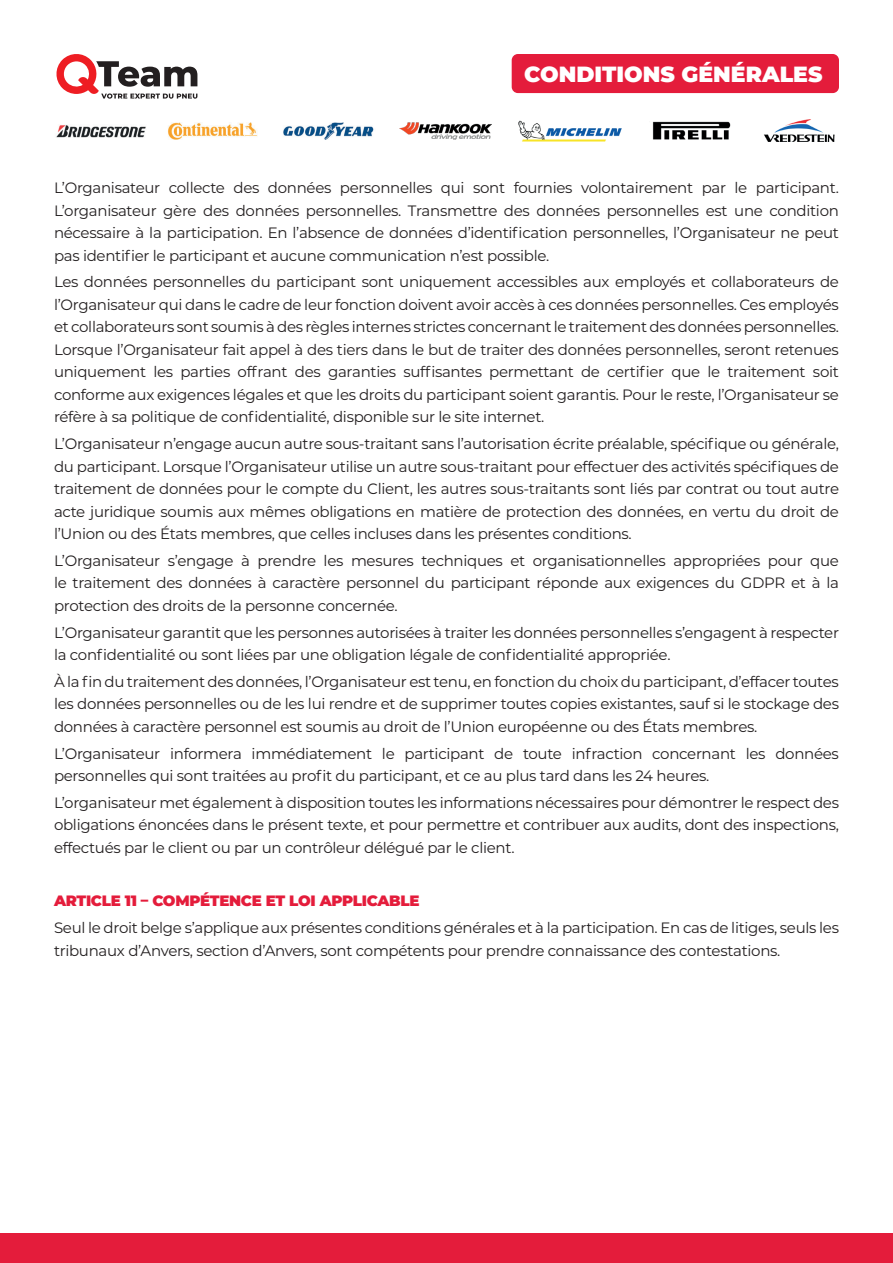
<style>
.page{position:relative;width:893px;height:1263px;background:#fff}
.page>*{position:absolute;margin:0;border:0;box-sizing:border-box;transform-origin:0 0}
.t1{font:900 21.9px "Montserrat";color:#fff}
.t2{font:15px/22.5px "Montserrat";letter-spacing:-.02em;color:#231f20;text-align:justify}
.t3{font:900 15px "Montserrat";letter-spacing:-.02em;color:#e41c3b}
</style>
<div class="page">
<svg style="left:56px;top:54px;width:141px;height:45px"></svg>
<div style="left:0;top:1233px;width:893px;height:30px;background:#e41c3b"></div>
<div style="left:512px;top:54px;width:327px;height:39px;background:#e41c3b;border-radius:6px"></div>
<img style="left:56px;top:125px;width:90px;height:12px">
<img style="left:168px;top:122px;width:90px;height:17px">
<img style="left:283px;top:122px;width:91px;height:17px">
<img style="left:518px;top:120px;width:104px;height:21px">
<img style="left:652px;top:122px;width:79px;height:18px">
<img style="left:399px;top:122px;width:93px;height:17px">
<img style="left:764px;top:120px;width:71px;height:22px">
<h1 class="t1" style="left:524px;top:58px;width:300px">CONDITIONS GÉNÉRALES</h1>
<p class="t2" style="left:54px;top:176px;width:786px">L’Organisateur collecte des données personnelles qui sont fournies volontairement par le participant.<br>L’organisateur gère des données personnelles. Transmettre des données personnelles est une condition nécessaire à la participation. En l’absence de données d’identification personnelles, l’Organisateur ne peut pas identifier le participant et aucune communication n’est possible.</p>
<p class="t2" style="left:54px;top:270px;width:786px">Les données personnelles du participant sont uniquement accessibles aux employés et collaborateurs de l’Organisateur qui dans le cadre de leur fonction doivent avoir accès à ces données personnelles. Ces employés et collaborateurs sont soumis à des règles internes strictes concernant le traitement des données personnelles.<br>Lorsque l’Organisateur fait appel à des tiers dans le but de traiter des données personnelles, seront retenues uniquement les parties offrant des garanties suffisantes permettant de certifier que le traitement soit conforme aux exigences légales et que les droits du participant soient garantis. Pour le reste, l’Organisateur se réfère à sa politique de confidentialité, disponible sur le site internet.</p>
<p class="t2" style="left:54px;top:432px;width:787px">L’Organisateur n’engage aucun autre sous-traitant sans l’autorisation écrite préalable, spécifique ou générale, du participant. Lorsque l’Organisateur utilise un autre sous-traitant pour effectuer des activités spécifiques de traitement de données pour le compte du Client, les autres sous-traitants sont liés par contrat ou tout autre acte juridique soumis aux mêmes obligations en matière de protection des données, en vertu du droit de l’Union ou des États membres, que celles incluses dans les présentes conditions.</p>
<p class="t2" style="left:54px;top:549px;width:786px">L’Organisateur s’engage à prendre les mesures techniques et organisationnelles appropriées pour que le traitement des données à caractère personnel du participant réponde aux exigences du GDPR et à la protection des droits de la personne concernée.</p>
<p class="t2" style="left:54px;top:620px;width:786px">L’Organisateur garantit que les personnes autorisées à traiter les données personnelles s’engagent à respecter la confidentialité ou sont liées par une obligation légale de confidentialité appropriée.</p>
<p class="t2" style="left:54px;top:670px;width:787px">À la fin du traitement des données, l’Organisateur est tenu, en fonction du choix du participant, d’effacer toutes les données personnelles ou de les lui rendre et de supprimer toutes copies existantes, sauf si le stockage des données à caractère personnel est soumis au droit de l’Union européenne ou des États membres.</p>
<p class="t2" style="left:54px;top:741px;width:786px">L’Organisateur informera immédiatement le participant de toute infraction concernant les données personnelles qui sont traitées au profit du participant, et ce au plus tard dans les 24 heures.</p>
<p class="t2" style="left:54px;top:791px;width:786px">L’organisateur met également à disposition toutes les informations nécessaires pour démontrer le respect des obligations énoncées dans le présent texte, et pour permettre et contribuer aux audits, dont des inspections, effectués par le client ou par un contrôleur délégué par le client.</p>
<p class="t3" style="left:54px;top:890px;width:367px">ARTICLE 11 – COMPÉTENCE ET LOI APPLICABLE</p>
<p class="t2" style="left:54px;top:916px;width:786px">Seul le droit belge s’applique aux présentes conditions générales et à la participation. En cas de litiges, seuls les tribunaux d’Anvers, section d’Anvers, sont compétents pour prendre connaissance des contestations.</p>
</div>
